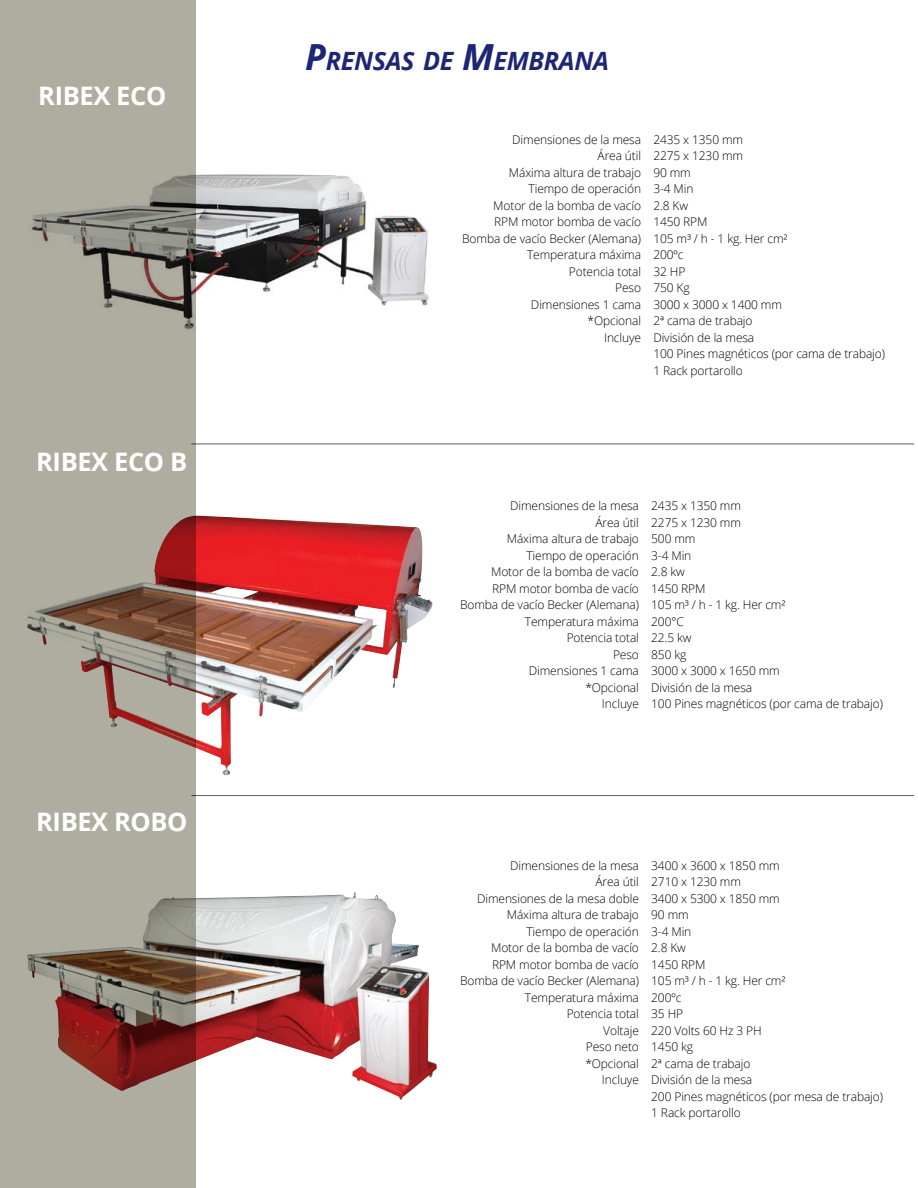
<style>
.page{position:relative;width:918px;height:1188px;background:#fff}
.page>*{position:absolute;margin:0;border:0;box-sizing:border-box;transform-origin:0 0}
.t1{font:700 25.5px "Open Sans";letter-spacing:-.015em;color:#fff}
.t2{font:italic 700 25.2px "Open Sans";letter-spacing:-.015em;color:#1c2674}
.t3{font:300 12px/16.5px "Open Sans";letter-spacing:-.01em;color:#000;text-align:right}
.s1{font-size:36px}
</style>
<div class="page">
<div style="left:0;top:0;width:196px;height:1188px;background:#afaca0"></div>
<img style="left:31px;top:174px;width:398px;height:155px">
<img style="left:26px;top:518px;width:379px;height:257px">
<img style="left:27px;top:892px;width:375px;height:208px">
<hr style="left:191px;top:443px;width:723px;height:1px;background:#000">
<hr style="left:191px;top:795px;width:723px;height:1px;background:#000">
<h1 class="t1" style="left:38px;top:77px;width:130px">RIBEX ECO</h1>
<h1 class="t1" style="left:36px;top:444px;width:153px">RIBEX ECO B</h1>
<h1 class="t1" style="left:36px;top:803px;width:153px">RIBEX ROBO</h1>
<h2 class="t2" style="left:305px;top:43px;width:305px"><span class="s1">P</span>RENSAS DE <span class="s1">M</span>EMBRANA</h2>
<p class="t3" style="left:462px;top:131px;width:180px">Dimensiones de la mesa<br>Área útil<br>Máxima altura de trabajo<br>Tiempo de operación<br>Motor de la bomba de vacío<br>RPM motor bomba de vacío<br>Bomba de vacío Becker (Alemana)<br>Temperatura máxima<br>Potencia total<br>Peso<br>Dimensiones 1 cama<br>*Opcional<br>Incluye</p>
<p class="t3" style="left:653px;top:131px;width:233px;text-align:left">2435 x 1350 mm<br>2275 x 1230 mm<br>90 mm<br>3-4 Min<br>2.8 Kw<br>1450 RPM<br>105 m³ / h - 1 kg. Her cm²<br>200ºc<br>32 HP<br>750 Kg<br>3000 x 3000 x 1400 mm<br>2ª cama de trabajo<br>División de la mesa<br>100 Pines magnéticos (por cama de trabajo)<br>1 Rack portarollo</p>
<p class="t3" style="left:460px;top:497px;width:180px">Dimensiones de la mesa<br>Área útil<br>Máxima altura de trabajo<br>Tiempo de operación<br>Motor de la bomba de vacío<br>RPM motor bomba de vacío<br>Bomba de vacío Becker (Alemana)<br>Temperatura máxima<br>Potencia total<br>Peso<br>Dimensiones 1 cama<br>*Opcional<br>Incluye</p>
<p class="t3" style="left:651px;top:497px;width:233px;text-align:left">2435 x 1350 mm<br>2275 x 1230 mm<br>500 mm<br>3-4 Min<br>2.8 kw<br>1450 RPM<br>105 m³ / h - 1 kg. Her cm²<br>200°C<br>22.5 kw<br>850 kg<br>3000 x 3000 x 1650 mm<br>División de la mesa<br>100 Pines magnéticos (por cama de trabajo)</p>
<p class="t3" style="left:460px;top:857px;width:180px">Dimensiones de la mesa<br>Área útil<br>Dimensiones de la mesa doble<br>Máxima altura de trabajo<br>Tiempo de operación<br>Motor de la bomba de vacío<br>RPM motor bomba de vacío<br>Bomba de vacío Becker (Alemana)<br>Temperatura máxima<br>Potencia total<br>Voltaje<br>Peso neto<br>*Opcional<br>Incluye</p>
<p class="t3" style="left:651px;top:857px;width:233px;text-align:left">3400 x 3600 x 1850 mm<br>2710 x 1230 mm<br>3400 x 5300 x 1850 mm<br>90 mm<br>3-4 Min<br>2.8 Kw<br>1450 RPM<br>105 m³ / h - 1 kg. Her cm²<br>200ºc<br>35 HP<br>220 Volts 60 Hz 3 PH<br>1450 kg<br>2ª cama de trabajo<br>División de la mesa<br>200 Pines magnéticos (por mesa de trabajo)<br>1 Rack portarollo</p>
</div>
